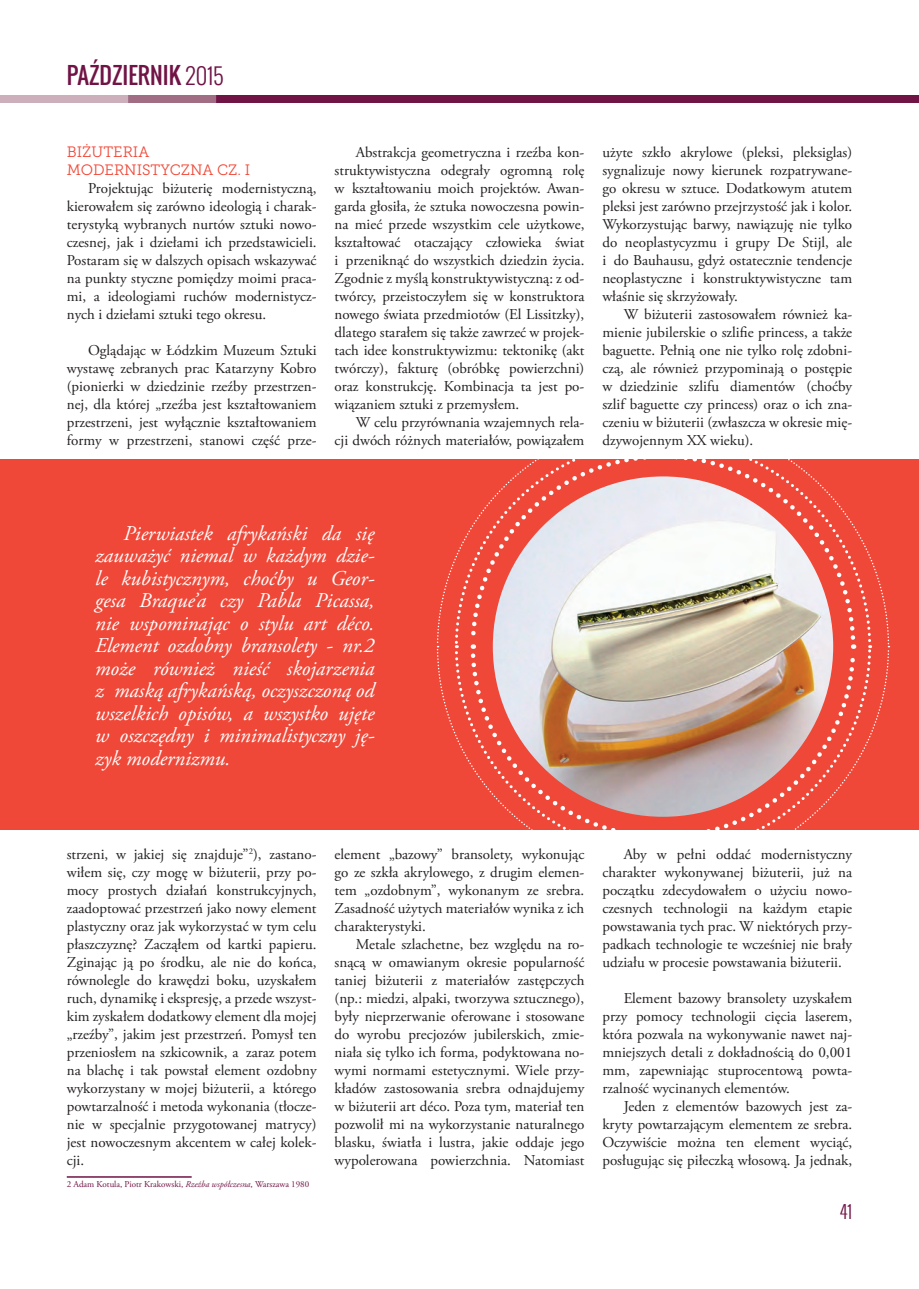
<style>
.page{position:relative;width:919px;height:1289px;background:#fff}
.page>*{position:absolute;margin:0;border:0;box-sizing:border-box;transform-origin:0 0}
.t1{font:22.5px "Oswald";color:#701345}
.t2{font:italic 21px/22.5px "Adobe Garamond Pro";color:#fff;text-align:justify}
.t3{font:300 18px "Oswald";color:#701345}
.t4{font:15px/18px "Adobe Garamond Pro";color:#231f20;text-align:justify}
.t5{font:15px "Museo Slab 300";color:#ef4837}
.t6{font:9px "Adobe Garamond Pro";color:#701345}
.s1{font-weight:300}
.s2{font-style:italic}
</style>
<div class="page">
<img style="left:13px;top:95px;width:905px;height:8px">
<svg style="left:0;top:95px;width:13px;height:8px"></svg>
<div style="left:0;top:459px;width:918px;height:370px;background:#ef4838"></div>
<svg style="left:664px;top:646px;width:225px;height:184px"></svg>
<svg style="left:663px;top:459px;width:226px;height:186px"></svg>
<svg style="left:437px;top:459px;width:224px;height:187px"></svg>
<svg style="left:436px;top:648px;width:227px;height:182px"></svg>
<hr style="left:67px;top:1176px;width:125px;height:1px;background:#701345">
<h1 class="t1" style="left:67px;top:58px;width:158px">PAŹDZIERNIK <span class="s1">2015</span></h1>
<p class="t5" style="left:67px;top:143px;width:84px">BIŻUTERIA</p>
<p class="t5" style="left:67px;top:161px;width:185px">MODERNISTYCZNA CZ. I</p>
<p class="t4" style="left:88px;top:180px;width:230px">Projektując biżuterię modernistyczną,</p>
<p class="t4" style="left:67px;top:198px;width:251px">kierowałem się zarówno ideologią i charak-</p>
<p class="t4" style="left:67px;top:216px;width:251px">terystyką wybranych nurtów sztuki nowo-</p>
<p class="t4" style="left:67px;top:234px;width:251px">czesnej, jak i dziełami ich przedstawicieli.</p>
<p class="t4" style="left:67px;top:252px;width:251px">Postaram się w dalszych opisach wskazywać</p>
<p class="t4" style="left:67px;top:270px;width:251px">na punkty styczne pomiędzy moimi praca-</p>
<p class="t4" style="left:67px;top:288px;width:251px">mi, a ideologiami ruchów modernistycz-</p>
<p class="t4" style="left:67px;top:306px;width:201px">nych i dziełami sztuki tego okresu.</p>
<p class="t4" style="left:67px;top:342px;width:251px;text-indent:21px">Oglądając w Łódzkim Muzeum Sztuki wystawę zebranych prac Katarzyny Kobro (pionierki w dziedzinie rzeźby przestrzen&shy;nej, dla której „rzeźba jest kształtowaniem przestrzeni, jest wyłącznie kształtowaniem formy w przestrzeni, stanowi część prze-</p>
<p class="t4" style="left:356px;top:144px;width:230px">Abstrakcja geometryczna i rzeźba kon-</p>
<p class="t4" style="left:334px;top:162px;width:251px">struktywistyczna odegrały ogromną rolę</p>
<p class="t4" style="left:334px;top:180px;width:251px">w kształtowaniu moich projektów. Awan-</p>
<p class="t4" style="left:334px;top:198px;width:251px">garda głosiła, że sztuka nowoczesna powin-</p>
<p class="t4" style="left:334px;top:216px;width:251px">na mieć przede wszystkim cele użytkowe,</p>
<p class="t4" style="left:334px;top:234px;width:251px">kształtować otaczający człowieka świat</p>
<p class="t4" style="left:334px;top:252px;width:251px">i przeniknąć do wszystkich dziedzin życia.</p>
<p class="t4" style="left:334px;top:270px;width:251px">Zgodnie z myślą konstruktywistyczną: z od-</p>
<p class="t4" style="left:334px;top:288px;width:251px">twórcy, przeistoczyłem się w konstruktora</p>
<p class="t4" style="left:334px;top:306px;width:251px">nowego świata przedmiotów (El Lissitzky),</p>
<p class="t4" style="left:334px;top:324px;width:251px">dlatego starałem się także zawrzeć w projek-</p>
<p class="t4" style="left:334px;top:342px;width:251px">tach idee konstruktywizmu: tektonikę (akt</p>
<p class="t4" style="left:334px;top:360px;width:251px">twórczy), fakturę (obróbkę powierzchni)</p>
<p class="t4" style="left:334px;top:378px;width:251px">oraz konstrukcję. Kombinacja ta jest po-</p>
<p class="t4" style="left:334px;top:396px;width:186px">wiązaniem sztuki z przemysłem.</p>
<p class="t4" style="left:356px;top:414px;width:230px">W celu przyrównania wzajemnych rela-</p>
<p class="t4" style="left:334px;top:432px;width:251px">cji dwóch różnych materiałów, powiązałem</p>
<p class="t4" style="left:602px;top:144px;width:251px">użyte szkło akrylowe (pleksi, pleksiglas)</p>
<p class="t4" style="left:602px;top:162px;width:251px">sygnalizuje nowy kierunek rozpatrywane-</p>
<p class="t4" style="left:602px;top:180px;width:251px">go okresu w sztuce. Dodatkowym atutem</p>
<p class="t4" style="left:602px;top:198px;width:251px">pleksi jest zarówno przejrzystość jak i kolor.</p>
<p class="t4" style="left:602px;top:216px;width:251px">Wykorzystując barwy, nawiązuję nie tylko</p>
<p class="t4" style="left:602px;top:234px;width:251px">do neoplastycyzmu i grupy De Stijl, ale</p>
<p class="t4" style="left:602px;top:252px;width:251px">i do Bauhausu, gdyż ostatecznie tendencje</p>
<p class="t4" style="left:602px;top:270px;width:251px">neoplastyczne i konstruktywistyczne tam</p>
<p class="t4" style="left:602px;top:288px;width:137px">właśnie się skrzyżowały.</p>
<p class="t4" style="left:623px;top:306px;width:230px">W biżuterii zastosowałem również ka-</p>
<p class="t4" style="left:602px;top:324px;width:251px">mienie jubilerskie o szlifie princess, a także</p>
<p class="t4" style="left:602px;top:342px;width:251px">baguette. Pełnią one nie tylko rolę zdobni-</p>
<p class="t4" style="left:602px;top:360px;width:251px">czą, ale również przypominają o postępie</p>
<p class="t4" style="left:602px;top:378px;width:251px">w dziedzinie szlifu diamentów (choćby</p>
<p class="t4" style="left:602px;top:396px;width:251px">szlif baguette czy princess) oraz o ich zna-</p>
<p class="t4" style="left:602px;top:414px;width:251px">czeniu w biżuterii (zwłaszcza w okresie mię-</p>
<p class="t4" style="left:602px;top:432px;width:152px">dzywojennym XX wieku).</p>
<p class="t2" style="left:95px;top:522px;width:280px;text-indent:28px">Pierwiastek afrykański da się zauważyć niemal w każdym dzie&shy;le kubistycznym, choćby u Geor&shy;gesa Braque’a czy Pabla Picassa, nie wspominając o stylu art déco.<br>Element ozdobny bransolety - nr.2 może również nieść skojarzenia z maską afrykańską, oczyszczoną od wszelkich opisów, a wszystko ujęte w oszczędny i minimalistyczny ję&shy;zyk modernizmu.</p>
<p class="t4" style="left:67px;top:846px;width:251px">strzeni, w jakiej się znajduje”<sup>2</sup>), zastano&shy;wiłem się, czy mogę w biżuterii, przy po&shy;mocy prostych działań konstrukcyjnych, zaadoptować przestrzeń jako nowy element plastyczny oraz jak wykorzystać w tym celu płaszczyznę? Zacząłem od kartki papieru.<br>Zginając ją po środku, ale nie do końca, równolegle do krawędzi boku, uzyskałem ruch, dynamikę i ekspresję, a przede wszyst&shy;kim zyskałem dodatkowy element dla mojej „rzeźby”, jakim jest przestrzeń. Pomysł ten przeniosłem na szkicownik, a zaraz potem na blachę i tak powstał element ozdobny wykorzystany w mojej biżuterii, a którego powtarzalność i metoda wykonania (tłocze&shy;nie w specjalnie przygotowanej matrycy) jest nowoczesnym akcentem w całej kolek&shy;cji.</p>
<p class="t6" style="left:67px;top:1179px;width:244px">2 Adam Kotula, Piotr Krakowski, <span class="s2">Rzeźba współczesna</span>, Warszawa 1980</p>
<p class="t4" style="left:334px;top:846px;width:251px">element „bazowy” bransolety, wykonując</p>
<p class="t4" style="left:334px;top:864px;width:251px">go ze szkła akrylowego, z drugim elemen-</p>
<p class="t4" style="left:334px;top:882px;width:251px">tem „ozdobnym”, wykonanym ze srebra.</p>
<p class="t4" style="left:334px;top:900px;width:251px">Zasadność użytych materiałów wynika z ich</p>
<p class="t4" style="left:334px;top:918px;width:93px">charakterystyki.</p>
<p class="t4" style="left:356px;top:936px;width:230px">Metale szlachetne, bez względu na ro-</p>
<p class="t4" style="left:334px;top:954px;width:251px">snącą w omawianym okresie popularność</p>
<p class="t4" style="left:334px;top:972px;width:251px">taniej biżuterii z materiałów zastępczych</p>
<p class="t4" style="left:334px;top:990px;width:251px">(np.: miedzi, alpaki, tworzywa sztucznego),</p>
<p class="t4" style="left:334px;top:1008px;width:251px">były nieprzerwanie oferowane i stosowane</p>
<p class="t4" style="left:334px;top:1026px;width:251px">do wyrobu precjozów jubilerskich, zmie-</p>
<p class="t4" style="left:334px;top:1044px;width:251px">niała się tylko ich forma, podyktowana no-</p>
<p class="t4" style="left:334px;top:1062px;width:251px">wymi normami estetycznymi. Wiele przy-</p>
<p class="t4" style="left:334px;top:1080px;width:251px">kładów zastosowania srebra odnajdujemy</p>
<p class="t4" style="left:334px;top:1098px;width:251px">w biżuterii art déco. Poza tym, materiał ten</p>
<p class="t4" style="left:334px;top:1116px;width:251px">pozwolił mi na wykorzystanie naturalnego</p>
<p class="t4" style="left:334px;top:1134px;width:251px">blasku, światła i lustra, jakie oddaje jego</p>
<p class="t4" style="left:334px;top:1152px;width:251px">wypolerowana powierzchnia. Natomiast</p>
<p class="t4" style="left:602px;top:846px;width:251px;text-indent:21px">Aby w pełni oddać modernistyczny charakter wykonywanej biżuterii, już na początku zdecydowałem o użyciu nowo&shy;czesnych technologii na każdym etapie powstawania tych prac. W niektórych przy&shy;padkach technologie te wcześniej nie brały udziału w procesie powstawania biżuterii.</p>
<p class="t4" style="left:623px;top:990px;width:230px">Element bazowy bransolety uzyskałem</p>
<p class="t4" style="left:602px;top:1008px;width:251px">przy pomocy technologii cięcia laserem,</p>
<p class="t4" style="left:602px;top:1026px;width:251px">która pozwala na wykonywanie nawet naj-</p>
<p class="t4" style="left:602px;top:1044px;width:251px">mniejszych detali z dokładnością do 0,001</p>
<p class="t4" style="left:602px;top:1062px;width:251px">mm, zapewniając stuprocentową powta-</p>
<p class="t4" style="left:602px;top:1080px;width:189px">rzalność wycinanych elementów.</p>
<p class="t4" style="left:623px;top:1098px;width:230px">Jeden z elementów bazowych jest za-</p>
<p class="t4" style="left:602px;top:1116px;width:251px">kryty powtarzającym elementem ze srebra.</p>
<p class="t4" style="left:602px;top:1134px;width:251px">Oczywiście można ten element wyciąć,</p>
<p class="t4" style="left:602px;top:1152px;width:251px">posługując się piłeczką włosową. Ja jednak,</p>
<p class="t3" style="left:840px;top:1198px;width:14px">41</p>
</div>
